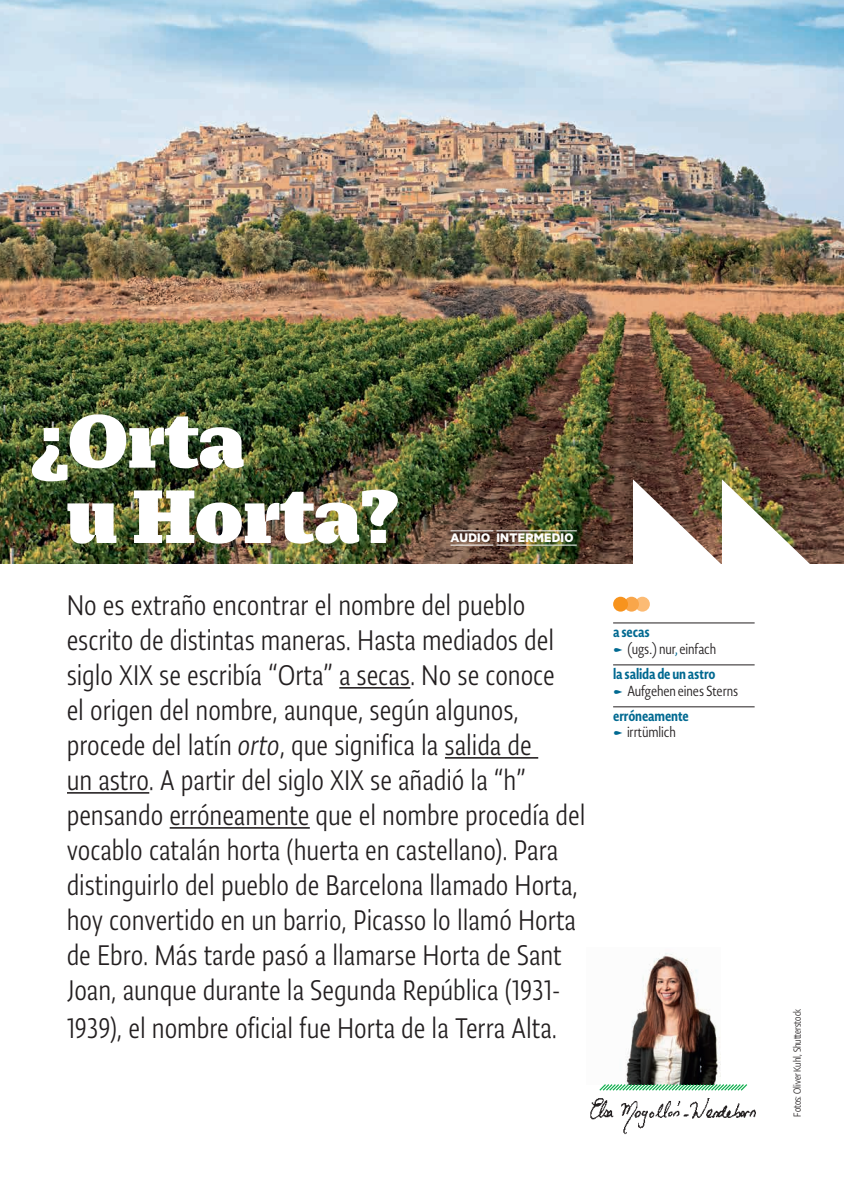
<style>
.page{position:relative;width:844px;height:1191px;background:#fff}
.page>*{position:absolute;margin:0;border:0;box-sizing:border-box;transform-origin:0 0}
.t1{font:900 84px/75.2px "Lumin Display Std";letter-spacing:-.005em;color:#fff}
.t2{font:300 31.5px/35px "Lumin Sans Cond Std";letter-spacing:.02em;color:#231f20}
.t3{font:300 14.35px "Novel Sans Cond Pro";letter-spacing:-.01em;color:#231f20}
.t4{font:700 14.35px "Novel Sans Cond Glos";letter-spacing:-.01em;color:#006991}
.t5{font:700 14px "Metric";letter-spacing:.02em;color:#fff}
.t6{font:300 11.38px "Lumin Sans Cond Std";color:#231f20}
.s1{font-style:italic}
.s2{color:#006991}
</style>
<div class="page">
<img style="left:0;top:0;width:843px;height:563px">
<hr style="left:613px;top:622px;width:141px;height:1px;background:#231f20">
<hr style="left:613px;top:664px;width:141px;height:1px;background:#231f20">
<hr style="left:613px;top:706px;width:141px;height:1px;background:#231f20">
<div style="left:634px;top:597px;width:15px;height:14px;background:#fcbb74;border-radius:50%"></div>
<div style="left:624px;top:597px;width:14px;height:14px;background:#f9a64a;border-radius:50%"></div>
<div style="left:613px;top:597px;width:15px;height:14px;background:#f7931d;border-radius:50%"></div>
<img style="left:632px;top:479px;width:178px;height:85px">
<hr style="left:339px;top:687px;width:71px;height:1px;background:#231f20">
<hr style="left:445px;top:757px;width:93px;height:1px;background:#231f20">
<hr style="left:67px;top:792px;width:82px;height:1px;background:#231f20">
<hr style="left:170px;top:827px;width:140px;height:1px;background:#231f20">
<hr style="left:450px;top:545px;width:43px;height:1px;background:#fff">
<hr style="left:496px;top:545px;width:80px;height:1px;background:#fff">
<hr style="left:450px;top:530px;width:43px;height:1px;background:#fff">
<hr style="left:496px;top:530px;width:80px;height:1px;background:#fff">
<img style="left:625px;top:953px;width:95px;height:129px">
<svg style="left:599px;top:1082px;width:148px;height:9px"></svg>
<img style="left:590px;top:1098px;width:166px;height:37px">
<h1 class="t1" style="left:66px;top:401px;width:335px;text-indent:-37px">¿Orta<br>u Horta?</h1>
<p class="t5" style="left:450px;top:529px;width:124px">AUDIO INTERMEDIO</p>
<p class="t2" style="left:67px;top:587px;width:519px">No es extraño encontrar el nombre del pueblo escrito de distintas maneras. Hasta mediados del siglo XIX se escribía “Orta” a secas. No se conoce<br>el origen del nombre, aunque, según algunos, procede del latín <span class="s1">orto</span>, que significa la salida de<br>un astro. A partir del siglo XIX se añadió la “h” pensando erróneamente que el nombre procedía del vocablo catalán horta (huerta en castellano). Para distinguirlo del pueblo de Barcelona llamado Horta, hoy convertido en un barrio, Picasso lo llamó Horta de Ebro. Más tarde pasó a llamarse Horta de Sant Joan, aunque durante la Segunda República (1931-</p>
<p class="t2" style="left:67px;top:1010px;width:491px">1939), el nombre oficial fue Horta de la Terra Alta.</p>
<p class="t4" style="left:613px;top:621px;width:38px">a secas</p>
<p class="t3" style="left:626px;top:638px;width:91px">(ugs.) nur<span class="s2">,</span> einfach</p>
<p class="t4" style="left:613px;top:663px;width:104px">la salida de un astro</p>
<p class="t3" style="left:626px;top:680px;width:113px">Aufgehen eines Sterns</p>
<p class="t4" style="left:613px;top:705px;width:77px">erróneamente</p>
<p class="t3" style="left:626px;top:722px;width:50px">irrtümlich</p>
<p class="t6" style="left:791px;top:1116px;width:109px;rotate:-90deg">Fotos: Oliver Kuhl, Shutterstock</p>
</div>
